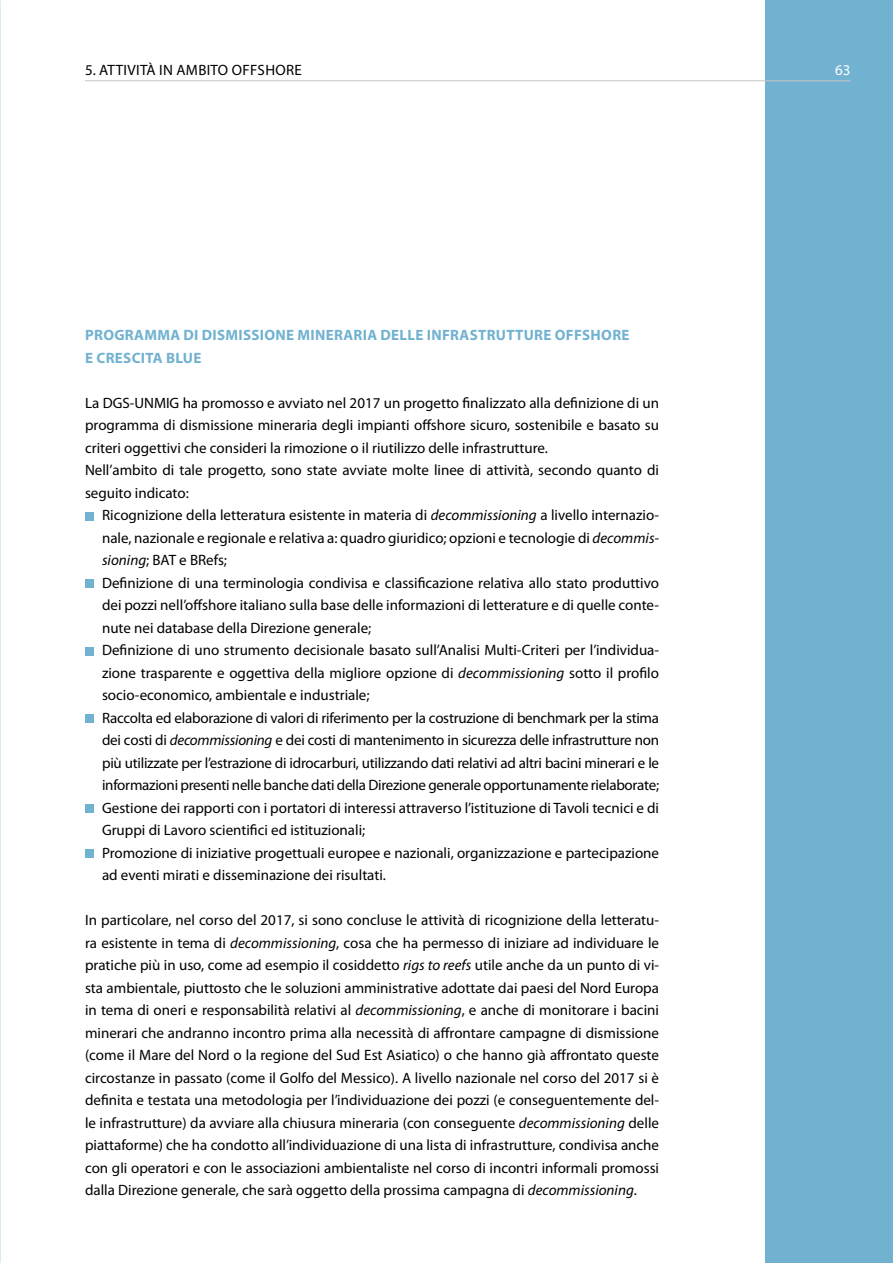
<style>
.page{position:relative;width:893px;height:1263px;background:#fff}
.page>*{position:absolute;margin:0;border:0;box-sizing:border-box;transform-origin:0 0}
.t1{font:15px/22.5px "Myriad Pro";color:#000}
.t2{font:700 15px/22.5px "Myriad Pro";letter-spacing:.02em;color:#71b2d1}
.t3{font:15px "Myriad Pro";letter-spacing:.02em;color:#000}
.t4{font:15px "Myriad Pro";color:#fff}
.s1{font-style:italic}
</style>
<div class="page">
<div style="left:765px;top:0;width:128px;height:1263px;background:#71b2d1"></div>
<img style="left:0;top:0;width:1px;height:1263px">
<div style="left:85px;top:512px;width:9px;height:8px;background:#71b2d1"></div>
<div style="left:85px;top:579px;width:9px;height:9px;background:#71b2d1"></div>
<div style="left:85px;top:647px;width:9px;height:8px;background:#71b2d1"></div>
<div style="left:85px;top:714px;width:9px;height:9px;background:#71b2d1"></div>
<div style="left:85px;top:804px;width:9px;height:9px;background:#71b2d1"></div>
<div style="left:85px;top:849px;width:9px;height:9px;background:#71b2d1"></div>
<hr style="left:85px;top:80px;width:765px;height:1px;background:#c6c6c6">
<p class="t3" style="left:85px;top:62px;width:218px">5. ATTIVITÀ IN AMBITO OFFSHORE</p>
<p class="t4" style="left:835px;top:62px;width:17px">63</p>
<p class="t2" style="left:85px;top:324px;width:546px">PROGRAMMA DI DISMISSIONE MINERARIA DELLE INFRASTRUTTURE OFFSHORE<br>E CRESCITA BLUE</p>
<p class="t1" style="left:85px;top:392px;width:576px">La DGS-UNMIG ha promosso e avviato nel 2017 un progetto finalizzato alla definizione di un programma di dismissione mineraria degli impianti offshore sicuro, sostenibile e basato su criteri oggettivi che consideri la rimozione o il riutilizzo delle infrastrutture.<br>Nell’ambito di tale progetto, sono state avviate molte linee di attività, secondo quanto di seguito indicato:</p>
<p class="t1" style="left:102px;top:504px;width:559px">Ricognizione della letteratura esistente in materia di <span class="s1">decommissioning</span> a livello internazio&shy;nale, nazionale e regionale e relativa a: quadro giuridico; opzioni e tecnologie di <span class="s1">decommis&shy;sioning</span>; BAT e BRefs;<br>Definizione di una terminologia condivisa e classificazione relativa allo stato produttivo dei pozzi nell’offshore italiano sulla base delle informazioni di letterature e di quelle conte&shy;nute nei database della Direzione generale;<br>Definizione di uno strumento decisionale basato sull’Analisi Multi-Criteri per l’individua&shy;zione trasparente e oggettiva della migliore opzione di <span class="s1">decommissioning</span> sotto il profilo socio-economico, ambientale e industriale;<br>Raccolta ed elaborazione di valori di riferimento per la costruzione di benchmark per la stima dei costi di <span class="s1">decommissioning</span> e dei costi di mantenimento in sicurezza delle infrastrutture non più utilizzate per l’estrazione di idrocarburi, utilizzando dati relativi ad altri bacini minerari e le informazioni presenti nelle banche dati della Direzione generale opportunamente rielaborate; Gestione dei rapporti con i portatori di interessi attraverso l’istituzione di Tavoli tecnici e di Gruppi di Lavoro scientifici ed istituzionali;<br>Promozione di iniziative progettuali europee e nazionali, organizzazione e partecipazione ad eventi mirati e disseminazione dei risultati.</p>
<p class="t1" style="left:85px;top:909px;width:576px;text-align:justify">In particolare, nel corso del 2017, si sono concluse le attività di ricognizione della letteratu&shy;ra esistente in tema di <span class="s1">decommissioning</span>, cosa che ha permesso di iniziare ad individuare le pratiche più in uso, come ad esempio il cosiddetto <span class="s1">rigs to reefs</span> utile anche da un punto di vi&shy;sta ambientale, piuttosto che le soluzioni amministrative adottate dai paesi del Nord Europa in tema di oneri e responsabilità relativi al <span class="s1">decommissioning</span>, e anche di monitorare i bacini minerari che andranno incontro prima alla necessità di affrontare campagne di dismissione (come il Mare del Nord o la regione del Sud Est Asiatico) o che hanno già affrontato queste circostanze in passato (come il Golfo del Messico). A livello nazionale nel corso del 2017 si è definita e testata una metodologia per l’individuazione dei pozzi (e conseguentemente del&shy;le infrastrutture) da avviare alla chiusura mineraria (con conseguente <span class="s1">decommissioning</span> delle piattaforme) che ha condotto all’individuazione di una lista di infrastrutture, condivisa anche con gli operatori e con le associazioni ambientaliste nel corso di incontri informali promossi dalla Direzione generale, che sarà oggetto della prossima campagna di <span class="s1">decommissioning</span>.</p>
</div>
